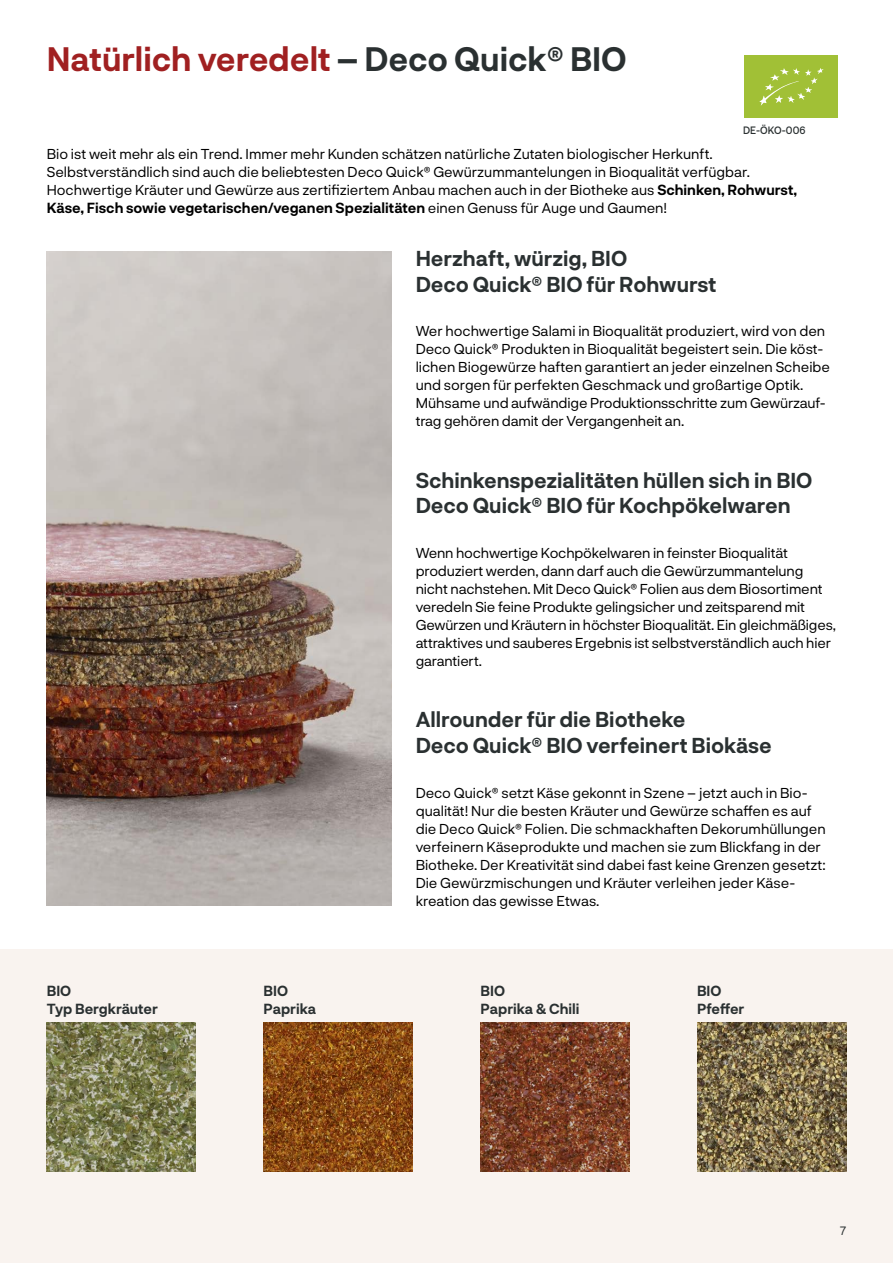
<style>
.page{position:relative;width:893px;height:1263px;background:#fff}
.page>*{position:absolute;margin:0;border:0;box-sizing:border-box;transform-origin:0 0}
.t1{font:700 33px "Neurial Grotesk";color:#a02021}
.t2{font:700 21px/25.5px "Neurial Grotesk";color:#2a3031}
.t3{font:14.25px/18px "Neurial Grotesk";color:#000}
.t4{font:700 14.25px/18px "Neurial Grotesk";color:#2a3031}
.t5{font:12px "Neurial Grotesk";color:#2a3031}
.t6{font:500 10.5px "Neurial Grotesk";color:#2a3031;scale:.94 1}
.s1{color:#2a3031}
.s2{font-weight:700}
</style>
<div class="page">
<div style="left:0;top:949px;width:893px;height:314px;background:#f9f3ef"></div>
<img style="left:47px;top:251px;width:344px;height:654px">
<div style="left:744px;top:56px;width:93px;height:62px;background:#a1c036"></div>
<svg style="left:759px;top:68px;width:65px;height:38px"></svg>
<img style="left:697px;top:1022px;width:149px;height:149px">
<img style="left:264px;top:1022px;width:148px;height:149px">
<img style="left:47px;top:1022px;width:149px;height:149px">
<img style="left:480px;top:1022px;width:149px;height:149px">
<h1 class="t1" style="left:47px;top:35px;width:581px">Natürlich veredelt <span class="s1">– Deco Quick® BIO</span></h1>
<p class="t6" style="left:743px;top:123px;width:68px">DE-ÖKO-006</p>
<p class="t3" style="left:47px;top:144px;width:752px">Bio ist weit mehr als ein Trend. Immer mehr Kunden schätzen natürliche Zutaten biologischer Herkunft.<br>Selbstverständlich sind auch die beliebtesten Deco Quick® Gewürzummantelungen in Bioqualität verfügbar.<br>Hochwertige Kräuter und Gewürze aus zertifiziertem Anbau machen auch in der Biotheke aus <span class="s2">Schinken, Rohwurst, Käse, Fisch sowie vegetarischen/veganen Spezialitäten</span> einen Genuss für Auge und Gaumen!</p>
<h2 class="t2" style="left:416px;top:245px;width:302px">Herzhaft, würzig, BIO<br>Deco Quick® BIO für Rohwurst</h2>
<p class="t3" style="left:416px;top:322px;width:416px">Wer hochwertige Salami in Bioqualität produziert, wird von den Deco Quick® Produkten in Bioqualität begeistert sein. Die köst&shy;lichen Biogewürze haften garantiert an jeder einzelnen Scheibe und sorgen für perfekten Geschmack und großartige Optik.<br>Mühsame und aufwändige Produktionsschritte zum Gewürzauf&shy;trag gehören damit der Vergangenheit an.</p>
<h2 class="t2" style="left:416px;top:466px;width:398px">Schinkenspezialitäten hüllen sich in BIO<br>Deco Quick® BIO für Kochpökelwaren</h2>
<p class="t3" style="left:416px;top:543px;width:422px">Wenn hochwertige Kochpökelwaren in feinster Bioqualität produziert werden, dann darf auch die Gewürzummantelung nicht nachstehen. Mit Deco Quick® Folien aus dem Biosortiment veredeln Sie feine Produkte gelingsicher und zeitsparend mit Gewürzen und Kräutern in höchster Bioqualität. Ein gleichmäßiges, attraktives und sauberes Ergebnis ist selbstverständlich auch hier garantiert.</p>
<h2 class="t2" style="left:416px;top:706px;width:358px">Allrounder für die Biotheke<br>Deco Quick® BIO verfeinert Biokäse</h2>
<p class="t3" style="left:416px;top:783px;width:412px">Deco Quick® setzt Käse gekonnt in Szene – jetzt auch in Bio&shy;qualität! Nur die besten Kräuter und Gewürze schaffen es auf die Deco Quick® Folien. Die schmackhaften Dekorumhüllungen verfeinern Käseprodukte und machen sie zum Blickfang in der Biotheke. Der Kreativität sind dabei fast keine Grenzen gesetzt:<br>Die Gewürzmischungen und Kräuter verleihen jeder Käse&shy;kreation das gewisse Etwas.</p>
<p class="t4" style="left:47px;top:981px;width:113px">BIO<br>Typ Bergkräuter</p>
<p class="t4" style="left:481px;top:981px;width:100px">BIO<br>Paprika &amp; Chili</p>
<p class="t4" style="left:264px;top:981px;width:54px">BIO<br>Paprika</p>
<p class="t4" style="left:697px;top:981px;width:49px">BIO<br>Pfeffer</p>
<p class="t5" style="left:840px;top:1223px;width:7px">7</p>
</div>
